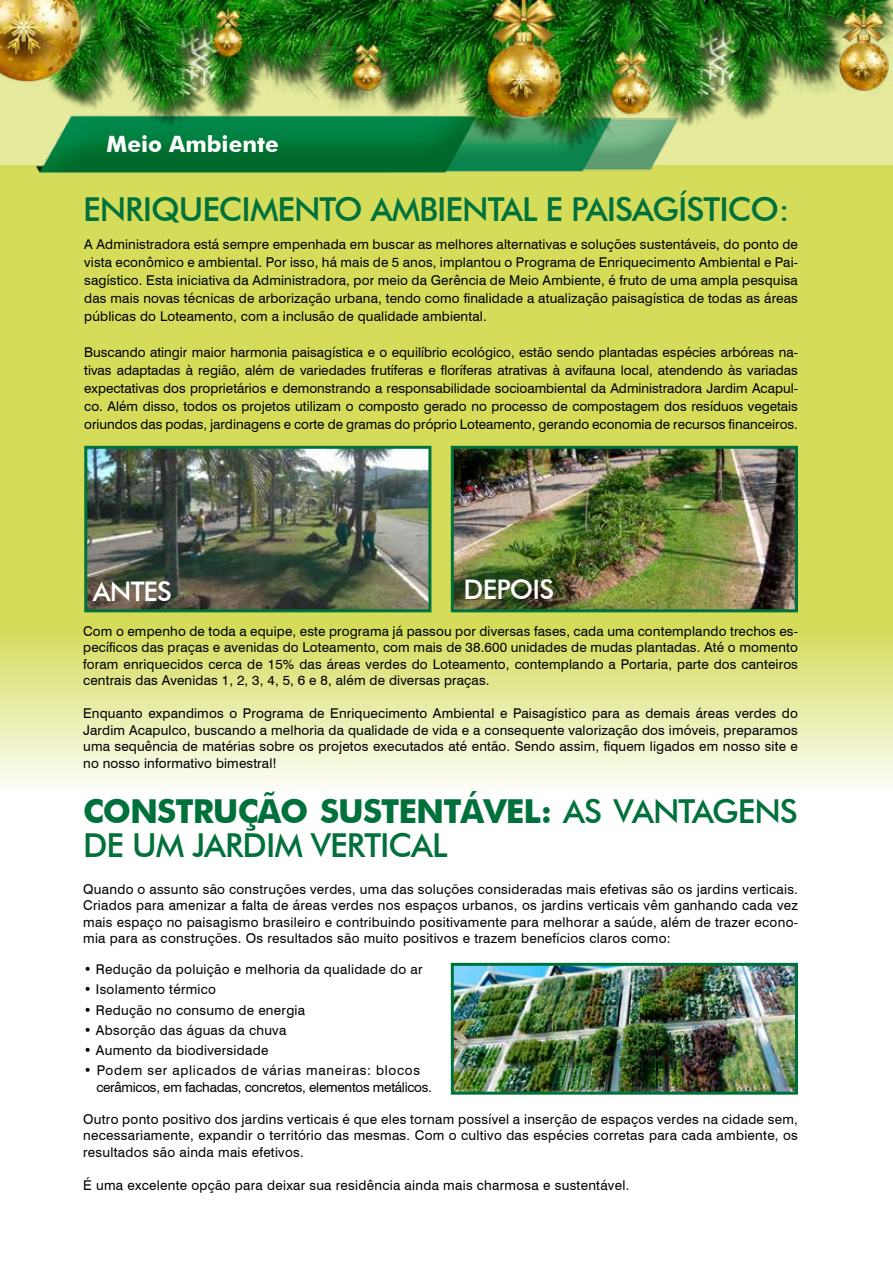
<style>
.page{position:relative;width:893px;height:1263px;background:#fff}
.page>*{position:absolute;margin:0;border:0;box-sizing:border-box;transform-origin:0 0}
.t1{font:500 33px "Futura BT";letter-spacing:-.03em;color:#00713b}
.t2{font:700 33px "Futura BT";letter-spacing:-.03em;color:#00713b}
.t3{font:500 27px "Futura BT";color:#fff}
.t4{font:700 22.5px "Futura BT";color:#fff}
.t5{font:13.5px/16.5px "Swiss 721 BT";letter-spacing:.02em;color:#000;text-align:justify}
.t6{font:13.5px/16.5px "Swiss 721 BT";letter-spacing:-.02em;color:#000}
.s1{font-weight:500}
</style>
<div class="page">
<svg style="left:0;top:335px;width:893px;height:452px;background:#dde37f"></svg>
<img style="left:88px;top:450px;width:339px;height:158px">
<div style="left:84px;top:446px;width:347px;height:166px;border:3px solid #00713b"></div>
<img style="left:455px;top:450px;width:339px;height:158px">
<div style="left:451px;top:446px;width:347px;height:166px;border:3px solid #00713b"></div>
<img style="left:455px;top:967px;width:339px;height:124px">
<div style="left:451px;top:963px;width:347px;height:132px;border:3px solid #00713b"></div>
<img style="left:0;top:0;width:893px;height:335px">
<h3 class="t4" style="left:107px;top:131px;width:174px">MEIO AMBIENTE</h3>
<h1 class="t1" style="left:83px;top:189px;width:191px">ENRIQUECIMEN</h1>
<h1 class="t1" style="left:320px;top:189px;width:317px">TO AMB IENTAL E PAISAG</h1>
<h1 class="t1" style="left:678px;top:189px;width:113px">ÍSTICO :</h1>
<p class="t5" style="left:84px;top:235px;width:715px;line-height:18px">A Administradora está sempre empenhada em buscar as melhores alternativas e soluções sustentáveis, do ponto de vista econômico e ambiental. Por isso, há mais de 5 anos, implantou o Programa de Enriquecimento Ambiental e Pai&shy;sagístico. Esta iniciativa da Administradora, por meio da Gerência de Meio Ambiente, é fruto de uma ampla pesquisa das mais novas técnicas de arborização urbana, tendo como finalidade a atualização paisagística de todas as áreas públicas do Loteamento, com a inclusão de qualidade ambiental.</p>
<p class="t5" style="left:84px;top:343px;width:715px;line-height:18px">Buscando atingir maior harmonia paisagística e o equilíbrio ecológico, estão sendo plantadas espécies arbóreas na&shy;tivas adaptadas à região, além de variedades frutíferas e floríferas atrativas à avifauna local, atendendo às variadas expectativas dos proprietários e demonstrando a responsabilidade socioambiental da Administradora Jardim Acapul&shy;co. Além disso, todos os projetos utilizam o composto gerado no processo de compostagem dos resíduos vegetais oriundos das podas, jardinagens e corte de gramas do próprio Loteamento, gerando economia de recursos financeiros.</p>
<h2 class="t3" style="left:93px;top:575px;width:65px">ANTES</h2>
<h2 class="t3" style="left:464px;top:573px;width:18px">DEPO</h2>
<h2 class="t3" style="left:532px;top:573px;width:20px">IS</h2>
<p class="t5" style="left:83px;top:622px;width:716px">Com o empenho de toda a equipe, este programa já passou por diversas fases, cada uma contemplando trechos es&shy;pecíficos das praças e avenidas do Loteamento, com mais de 38.600 unidades de mudas plantadas. Até o momento foram enriquecidos cerca de 15% das áreas verdes do Loteamento, contemplando a Portaria, parte dos canteiros centrais das Avenidas 1, 2, 3, 4, 5, 6 e 8, além de diversas praças.</p>
<p class="t5" style="left:83px;top:705px;width:716px">Enquanto expandimos o Programa de Enriquecimento Ambiental e Paisagístico para as demais áreas verdes do Jardim Acapulco, buscando a melhoria da qualidade de vida e a consequente valorização dos imóveis, preparamos uma sequência de matérias sobre os projetos executados até então. Sendo assim, fiquem ligados em nosso site e no nosso informativo bimestral!</p>
<h1 class="t2" style="left:83px;top:791px;width:553px">CONSTRUÇÃO SUSTENTÁVE L: <span class="s1">AS VAN</span></h1>
<h1 class="t1" style="left:679px;top:791px;width:36px">TAGENS</h1>
<h1 class="t1" style="left:83px;top:825px;width:143px">DE UM JARD</h1>
<h1 class="t1" style="left:266px;top:825px;width:183px">IM VERTICAL</h1>
<p class="t5" style="left:83px;top:880px;width:716px">Quando o assunto são construções verdes, uma das soluções consideradas mais efetivas são os jardins verticais.<br>Criados para amenizar a falta de áreas verdes nos espaços urbanos, os jardins verticais vêm ganhando cada vez mais espaço no paisagismo brasileiro e contribuindo positivamente para melhorar a saúde, além de trazer econo&shy;mia para as construções. Os resultados são muito positivos e trazem benefícios claros como:</p>
<p class="t5" style="left:84px;top:961px;width:340px">• Redução da poluição e melhoria da qualidade do ar</p>
<p class="t5" style="left:84px;top:981px;width:134px">• Isolamento térmico</p>
<p class="t5" style="left:84px;top:1001px;width:223px">• Redução no consumo de energia</p>
<p class="t5" style="left:84px;top:1021px;width:204px">• Absorção das águas da chuva</p>
<p class="t5" style="left:84px;top:1042px;width:186px">• Aumento da biodiversidade</p>
<p class="t6" style="left:96px;top:1062px;width:337px;text-indent:-13px">• Podem ser aplicados de várias maneiras: blocos cerâmicos, em fachadas, concretos, elementos metálicos.</p>
<p class="t5" style="left:83px;top:1110px;width:716px">Outro ponto positivo dos jardins verticais é que eles tornam possível a inserção de espaços verdes na cidade sem, necessariamente, expandir o território das mesmas. Com o cultivo das espécies corretas para cada ambiente, os resultados são ainda mais efetivos.</p>
<p class="t5" style="left:83px;top:1176px;width:548px">É uma excelente opção para deixar sua residência ainda mais charmosa e sustentável.</p>
</div>
